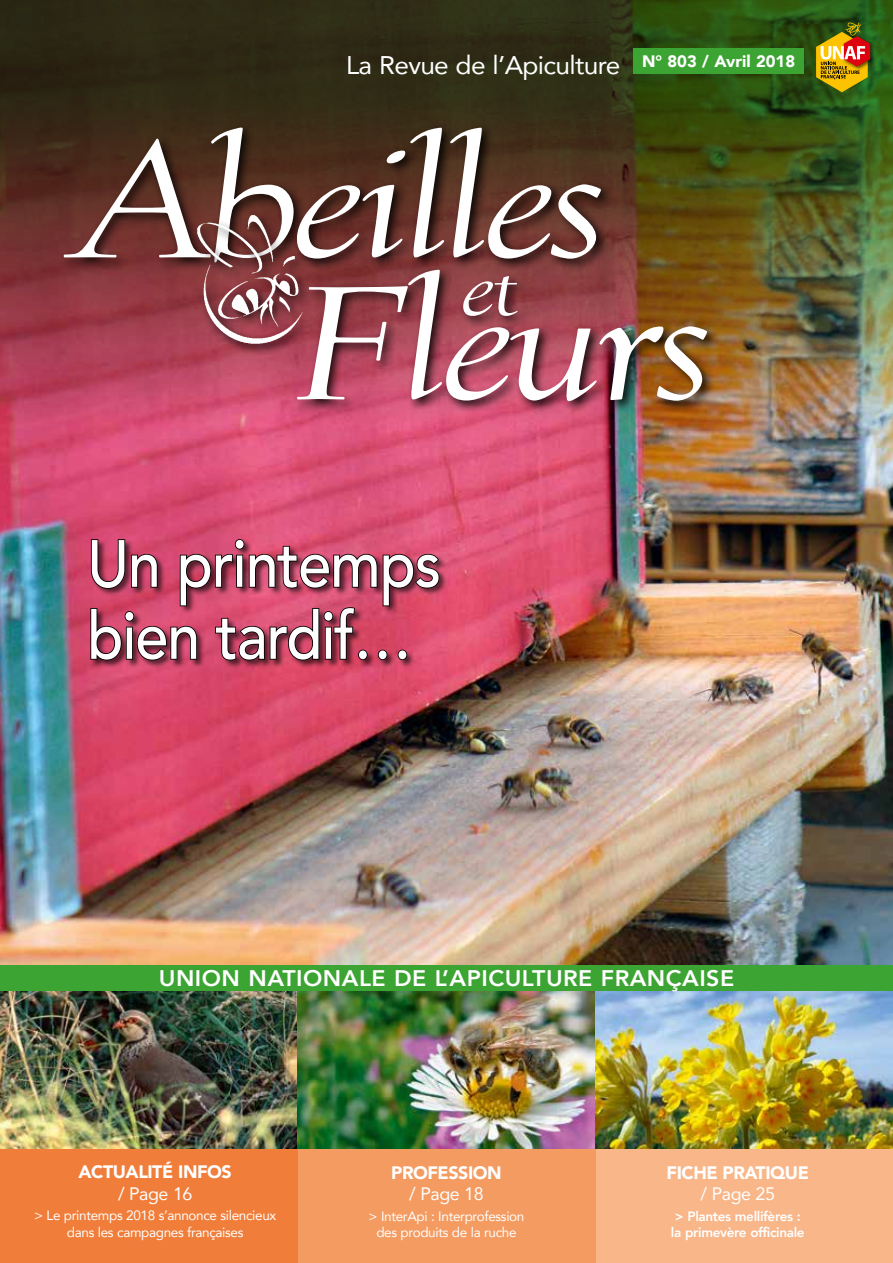
<style>
.page{position:relative;width:893px;height:1263px;background:#fff}
.page>*{position:absolute;margin:0;border:0;box-sizing:border-box;transform-origin:0 0}
.t1{font:500 66px/72px "Avenir";letter-spacing:-.02em;color:#fff;scale:.9 1}
.t2{font:25.5px "Avenir";letter-spacing:-.025em;color:#fff}
.t3{font:800 22.5px "Avenir";letter-spacing:.02em;color:#fff}
.t4{font:900 18px "Avenir";letter-spacing:-.025em;color:#fff}
.t5{font:18px "Avenir";letter-spacing:-.025em;color:#fff}
.t6{font:900 16.5px "Avenir";color:#fff}
.t7{font:13.5px/16.5px "Avenir";letter-spacing:-.025em;color:#fff;text-align:center}
.t8{font:800 13.5px/16.5px "Avenir";letter-spacing:-.025em;color:#fff}
</style>
<div class="page">
<img style="left:0;top:425px;width:893px;height:540px">
<img style="left:0;top:0;width:893px;height:425px">
<div style="left:595px;top:1148px;width:298px;height:115px;background:#f8b689"></div>
<div style="left:0;top:1148px;width:298px;height:115px;background:#f07e3a"></div>
<div style="left:90px;top:538px;width:358px;height:131px;background:#000;opacity:.6"></div>
<svg style="left:90px;top:538px;width:350px;height:124px;background:#9e3852"></svg>
<div style="left:298px;top:1148px;width:297px;height:115px;background:#f49b61"></div>
<img style="left:0;top:991px;width:298px;height:157px">
<img style="left:298px;top:991px;width:297px;height:157px">
<img style="left:595px;top:991px;width:298px;height:157px">
<div style="left:0;top:965px;width:893px;height:26px;background:#3ca432"></div>
<div style="left:60px;top:123px;width:554px;height:152px;background:#000;opacity:.87"></div>
<svg style="left:64px;top:128px;width:537px;height:134px"></svg>
<div style="left:293px;top:265px;width:427px;height:149px;background:#000;opacity:.87"></div>
<img style="left:297px;top:270px;width:410px;height:131px">
<div style="left:193px;top:211px;width:121px;height:146px;background:#000;opacity:.87"></div>
<img style="left:196px;top:213px;width:112px;height:136px">
<div style="left:634px;top:48px;width:170px;height:26px;background:#3ca432"></div>
<img style="left:870px;top:33px;width:6px;height:39px">
<svg style="left:816px;top:23px;width:54px;height:69px;background:#a3801f"></svg>
<h2 class="t2" style="left:346px;top:45px;width:276px">La Revue de l’Apiculture</h2>
<p class="t6" style="left:642px;top:47px;width:155px">N° 803 / Avril 2018</p>
<h1 class="t1" style="left:87px;top:524px;width:395px">Un printemps bien tardif…</h1>
<h3 class="t3" style="left:159px;top:961px;width:577px">UNION NATIONALE DE L’APICULTURE FRANÇAISE</h3>
<h3 class="t4" style="left:79px;top:1157px;width:155px">ACTUALITÉ INFOS</h3>
<h3 class="t5" style="left:118px;top:1179px;width:76px">/ Page 16</h3>
<p class="t7" style="left:34px;top:1207px;width:244px">&gt; Le printemps 2018 s’annonce silencieux dans les campagnes françaises</p>
<h3 class="t4" style="left:391px;top:1157px;width:112px">PROFESSION</h3>
<h3 class="t5" style="left:409px;top:1179px;width:76px">/ Page 18</h3>
<p class="t7" style="left:369px;top:1207px;width:157px">&gt; InterApi : Interprofession des produits de la ruche</p>
<h3 class="t4" style="left:667px;top:1157px;width:144px">FICHE PRATIQUE</h3>
<h3 class="t5" style="left:701px;top:1179px;width:76px">/ Page 25</h3>
<p class="t8" style="left:671px;top:1208px;width:135px">&gt; Plantes mellifères : la primevère officinale</p>
</div>
